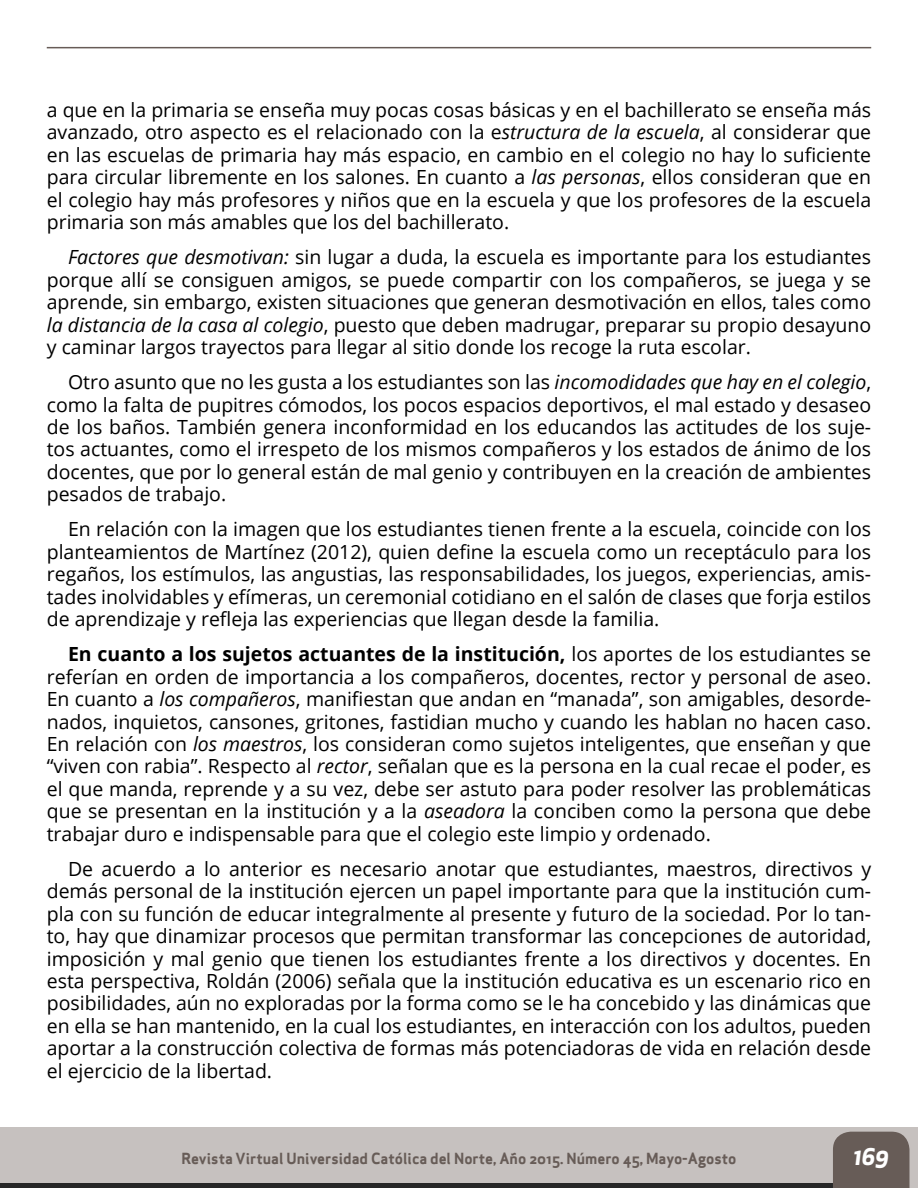
<style>
.page{position:relative;width:918px;height:1188px;background:#fff}
.page>*{position:absolute;margin:0;border:0;box-sizing:border-box;transform-origin:0 0}
.t1{font:italic 700 22.5px "Apex New";color:#fff}
.t2{font:19.5px/22.5px "Open Sans";color:#000;text-align:justify}
.t3{font:15px "Apex Sans Bold ST";color:#675c57}
.s1{font-style:italic}
.s2{font-weight:700}
</style>
<div class="page">
<div style="left:0;top:1128px;width:918px;height:60px;background:#c6c1bf"></div>
<hr style="left:0;top:1184px;width:896px;height:4px;background:#262626">
<div style="left:833px;top:1132px;width:76px;height:56px;background:#675c57"></div>
<hr style="left:47px;top:47px;width:824px;height:1px;background:#675c57">
<p class="t2" style="left:47px;top:98px;width:826px">a que en la primaria se enseña muy pocas cosas básicas y en el bachillerato se enseña más avanzado, otro aspecto es el relacionado con la e<span class="s1">structura de la escuela</span>, al considerar que en las escuelas de primaria hay más espacio, en cambio en el colegio no hay lo suficiente para circular libremente en los salones. En cuanto a <span class="s1">las personas</span>, ellos consideran que en el colegio hay más profesores y niños que en la escuela y que los profesores de la escuela primaria son más amables que los del bachillerato.</p>
<p class="t2" style="left:47px;top:246px;width:826px;text-indent:21px"><span class="s1">Factores que desmotivan:</span> sin lugar a duda, la escuela es importante para los estudiantes porque allí se consiguen amigos, se puede compartir con los compañeros, se juega y se aprende, sin embargo, existen situaciones que generan desmotivación en ellos, tales como <span class="s1">la distancia de la casa al colegio</span>, puesto que deben madrugar, preparar su propio desayuno y caminar largos trayectos para llegar al sitio donde los recoge la ruta escolar.</p>
<p class="t2" style="left:47px;top:370px;width:826px;text-indent:21px">Otro asunto que no les gusta a los estudiantes son las <span class="s1">incomodidades que hay en el colegio</span>, como la falta de pupitres cómodos, los pocos espacios deportivos, el mal estado y desaseo de los baños. También genera inconformidad en los educandos las actitudes de los suje&shy;tos actuantes, como el irrespeto de los mismos compañeros y los estados de ánimo de los docentes, que por lo general están de mal genio y contribuyen en la creación de ambientes pesados de trabajo.</p>
<p class="t2" style="left:47px;top:518px;width:826px;text-indent:21px">En relación con la imagen que los estudiantes tienen frente a la escuela, coincide con los planteamientos de Martínez (2012), quien define la escuela como un receptáculo para los regaños, los estímulos, las angustias, las responsabilidades, los juegos, experiencias, amis&shy;tades inolvidables y efímeras, un ceremonial cotidiano en el salón de clases que forja estilos de aprendizaje y refleja las experiencias que llegan desde la familia.</p>
<p class="t2" style="left:47px;top:643px;width:826px;text-indent:21px"><span class="s2">En cuanto a los sujetos actuantes de la institución,</span> los aportes de los estudiantes se referían en orden de importancia a los compañeros, docentes, rector y personal de aseo.<br>En cuanto a <span class="s1">los compañeros</span>, manifiestan que andan en “manada”, son amigables, desorde&shy;nados, inquietos, cansones, gritones, fastidian mucho y cuando les hablan no hacen caso.<br>En relación con <span class="s1">los maestros</span>, los consideran como sujetos inteligentes, que enseñan y que “viven con rabia”. Respecto al <span class="s1">rector</span>, señalan que es la persona en la cual recae el poder, es el que manda, reprende y a su vez, debe ser astuto para poder resolver las problemáticas que se presentan en la institución y a la <span class="s1">aseadora</span> la conciben como la persona que debe trabajar duro e indispensable para que el colegio este limpio y ordenado.</p>
<p class="t2" style="left:47px;top:857px;width:826px;text-indent:21px">De acuerdo a lo anterior es necesario anotar que estudiantes, maestros, directivos y demás personal de la institución ejercen un papel importante para que la institución cum&shy;pla con su función de educar integralmente al presente y futuro de la sociedad. Por lo tan&shy;to, hay que dinamizar procesos que permitan transformar las concepciones de autoridad, imposición y mal genio que tienen los estudiantes frente a los directivos y docentes. En esta perspectiva, Roldán (2006) señala que la institución educativa es un escenario rico en posibilidades, aún no exploradas por la forma como se le ha concebido y las dinámicas que en ella se han mantenido, en la cual los estudiantes, en interacción con los adultos, pueden aportar a la construcción colectiva de formas más potenciadoras de vida en relación desde el ejercicio de la libertad.</p>
<p class="t3" style="left:181px;top:1148px;width:557px">Revista Virtual Universidad Católica del Norte, Año 2015. Número 45, Mayo-Agosto</p>
<p class="t1" style="left:853px;top:1140px;width:37px">169</p>
</div>
